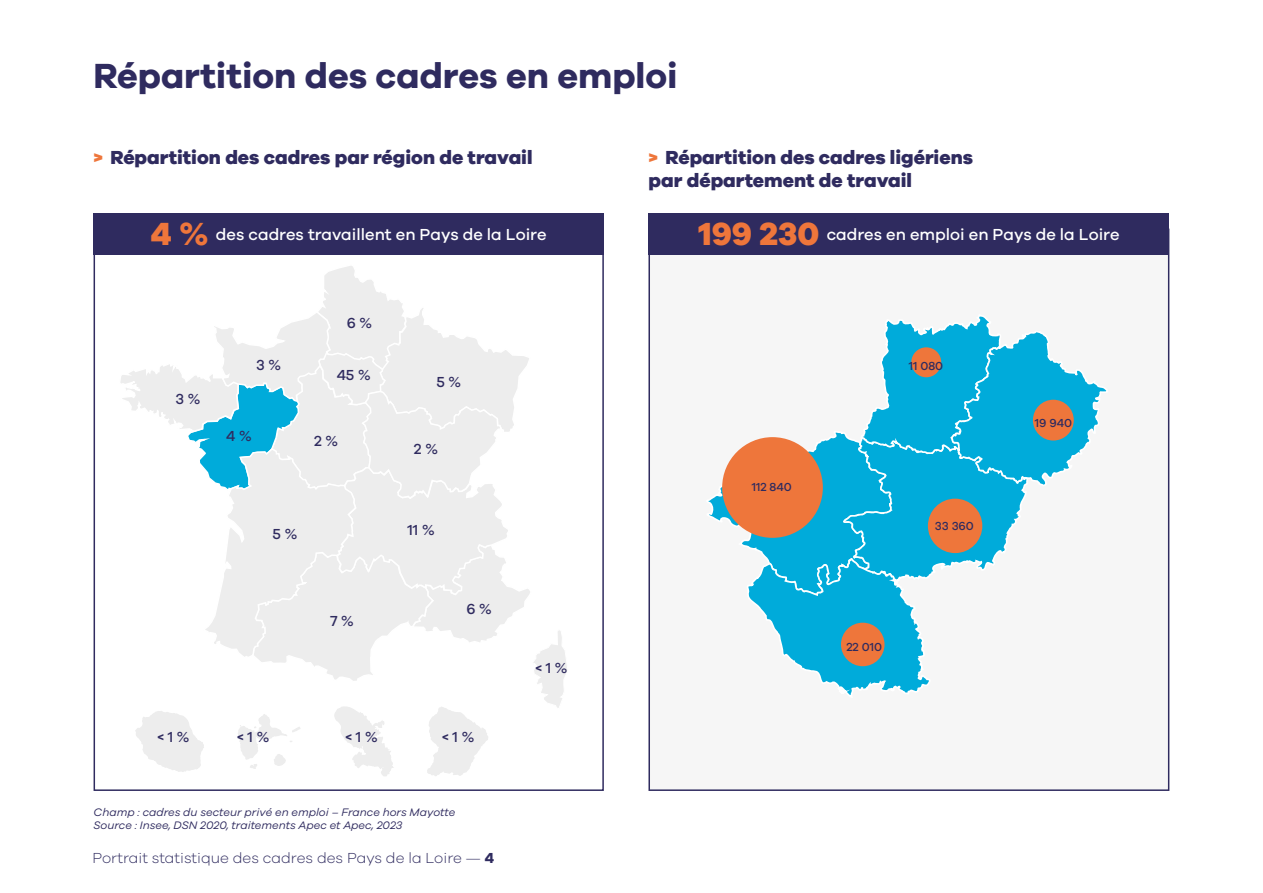
<style>
.page{position:relative;width:1263px;height:893px;background:#fff}
.page>*{position:absolute;margin:0;border:0;box-sizing:border-box;transform-origin:0 0}
.t1{font:700 36px "Galano Grotesque";color:#2f2b5f}
.t2{font:800 19.5px/22.5px "Galano Grotesque";color:#2f2b5f}
.t3{font:500 16.5px "Galano Grotesque";color:#fff}
.t4{font:300 15px "Galano Grotesque";color:#2f2b5f}
.t5{font:500 15px "Galano Grotesque";color:#2f2b5f}
.t6{font:500 12px "Galano Grotesque";color:#2f2b5f}
.t7{font:italic 11.25px/13.5px "Galano Grotesque";color:#2f2b5f}
.s1{color:#ee763b}
.s2{font-weight:800;font-size:33px;color:#ee763b}
.s3{font-weight:700}
</style>
<div class="page">
<div style="left:648px;top:229px;width:521px;height:562px;background:#f6f6f6;border:2px solid #2f2b5f"></div>
<svg style="left:120px;top:266px;width:447px;height:510px"></svg>
<div style="left:648px;top:213px;width:521px;height:41px;background:#2f2b5f"></div>
<div style="left:94px;top:213px;width:510px;height:41px;background:#2f2b5f"></div>
<svg style="left:708px;top:316px;width:399px;height:379px"></svg>
<div style="left:722px;top:437px;width:101px;height:101px;background:#ee763b;border-radius:50%"></div>
<div style="left:841px;top:623px;width:43px;height:43px;background:#ee763b;border-radius:50%"></div>
<div style="left:928px;top:499px;width:54px;height:54px;background:#ee763b;border-radius:50%"></div>
<div style="left:911px;top:347px;width:30px;height:30px;background:#ee763b;border-radius:50%"></div>
<div style="left:1033px;top:400px;width:41px;height:41px;background:#ee763b;border-radius:50%"></div>
<h1 class="t1" style="left:94px;top:54px;width:586px">Répartition des cadres en emploi</h1>
<h2 class="t2" style="left:94px;top:146px;width:440px"><span class="s1">&gt;</span> Répartition des cadres par région de travail</h2>
<h2 class="t2" style="left:649px;top:146px;width:326px"><span class="s1">&gt;</span> Répartition des cadres ligériens par département de travail</h2>
<h3 class="t3" style="left:151px;top:225px;width:397px"><span class="s2">4 %</span> des cadres travaillent en Pays de la Loire</h3>
<h3 class="t3" style="left:698px;top:225px;width:423px"><span class="s2">199 230</span> cadres en emploi en Pays de la Loire</h3>
<h3 class="t5" style="left:175px;top:389px;width:26px">3 %</h3>
<h3 class="t5" style="left:256px;top:355px;width:26px">3 %</h3>
<h3 class="t5" style="left:226px;top:427px;width:27px">4 %</h3>
<h3 class="t5" style="left:347px;top:314px;width:27px">6 %</h3>
<h3 class="t5" style="left:337px;top:366px;width:36px">45 %</h3>
<h3 class="t5" style="left:314px;top:432px;width:26px">2 %</h3>
<h3 class="t5" style="left:272px;top:525px;width:26px">5 %</h3>
<h3 class="t5" style="left:330px;top:612px;width:25px">7 %</h3>
<h3 class="t5" style="left:436px;top:372px;width:26px">5 %</h3>
<h3 class="t5" style="left:414px;top:440px;width:26px">2 %</h3>
<h3 class="t5" style="left:407px;top:521px;width:29px">11 %</h3>
<h3 class="t5" style="left:466px;top:600px;width:27px">6 %</h3>
<h3 class="t5" style="left:157px;top:728px;width:34px">&lt; 1 %</h3>
<h3 class="t5" style="left:237px;top:728px;width:34px">&lt; 1 %</h3>
<h3 class="t5" style="left:346px;top:728px;width:34px">&lt; 1 %</h3>
<h3 class="t5" style="left:442px;top:728px;width:34px">&lt; 1 %</h3>
<p class="t7" style="left:94px;top:805px;width:363px">Champ : cadres du secteur privé en emploi – France hors Mayotte<br>Source : Insee, DSN 2020, traitements Apec et Apec, 2023</p>
<h3 class="t4" style="left:92px;top:849px;width:403px">Portrait statistique des cadres des Pays de la Loire — <span class="s3">4</span></h3>
<h3 class="t5" style="left:535px;top:659px;width:34px">&lt; 1 %</h3>
<p class="t6" style="left:752px;top:480px;width:42px">112 840</p>
<p class="t6" style="left:909px;top:359px;width:36px">11 080</p>
<p class="t6" style="left:846px;top:640px;width:37px">22 010</p>
<p class="t6" style="left:935px;top:519px;width:41px">33 360</p>
<p class="t6" style="left:1035px;top:416px;width:39px">19 940</p>
</div>
